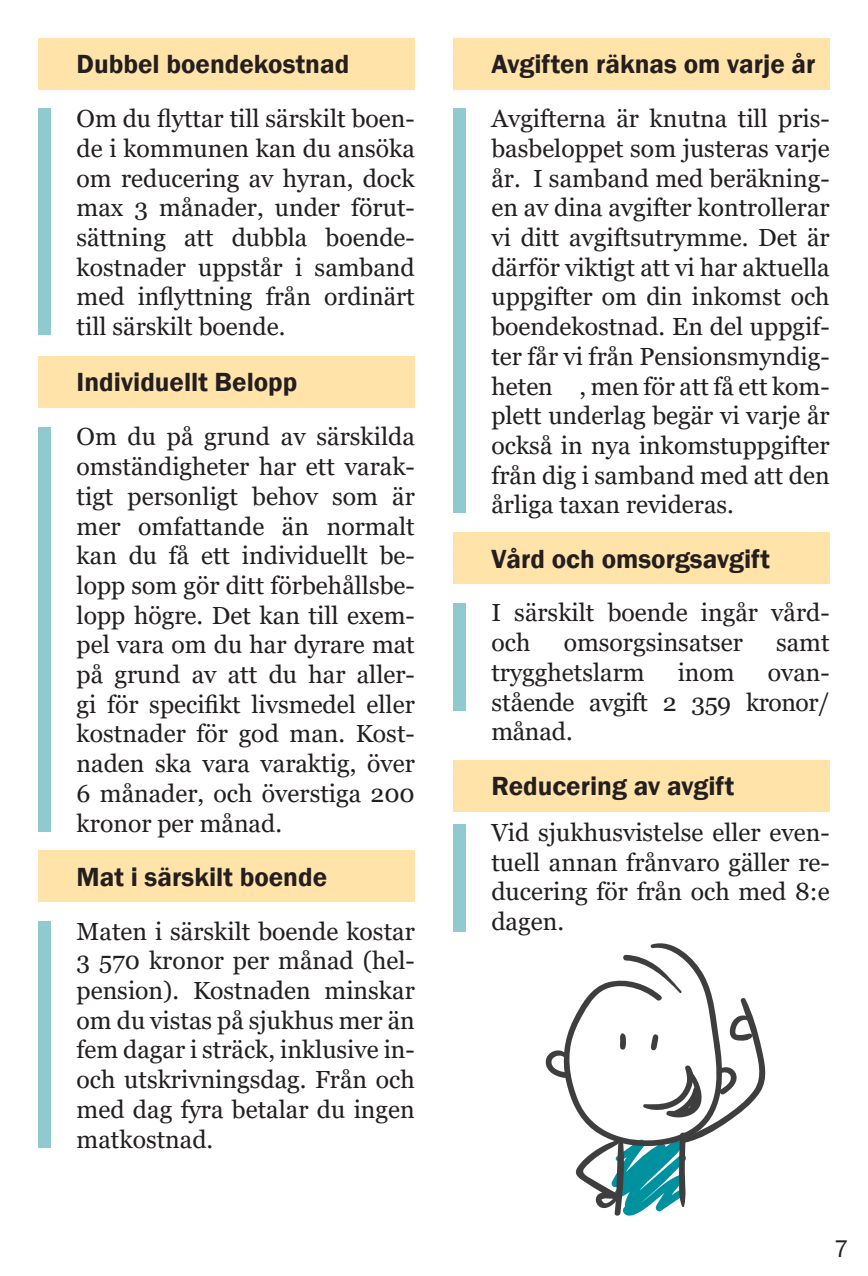
<style>
.page{position:relative;width:868px;height:1276px;background:#fff}
.page>*{position:absolute;margin:0;border:0;box-sizing:border-box;transform-origin:0 0}
.t1{font:600 27px "Franklin Gothic";color:#231f20}
.t2{font:24.75px/29.7px "Georgia";color:#231f20;text-align:justify}
.t3{font:24.75px "Franklin Gothic";color:#231f20}
</style>
<div class="page">
<div style="left:38px;top:108px;width:13px;height:227px;background:#91c9d1"></div>
<div style="left:38px;top:427px;width:13px;height:404px;background:#91c9d1"></div>
<div style="left:38px;top:921px;width:13px;height:226px;background:#91c9d1"></div>
<div style="left:453px;top:108px;width:13px;height:405px;background:#91c9d1"></div>
<div style="left:38px;top:38px;width:377px;height:51px;background:#ffe3a9"></div>
<div style="left:38px;top:850px;width:377px;height:52px;background:#ffe3a9"></div>
<div style="left:38px;top:356px;width:377px;height:51px;background:#ffe3a9"></div>
<div style="left:453px;top:38px;width:376px;height:51px;background:#ffe3a9"></div>
<div style="left:453px;top:824px;width:13px;height:107px;background:#91c9d1"></div>
<div style="left:453px;top:603px;width:13px;height:107px;background:#91c9d1"></div>
<div style="left:453px;top:760px;width:376px;height:51px;background:#ffe3a9"></div>
<div style="left:453px;top:532px;width:376px;height:51px;background:#ffe3a9"></div>
<svg style="left:545px;top:943px;width:221px;height:273px"></svg>
<p class="t1" style="left:77px;top:48px;width:274px">Dubbel boendekostnad</p>
<p class="t2" style="left:77px;top:104px;width:340px">Om du flyttar till särskilt boen&shy;de i kommunen kan du ansöka om reducering av hyran, dock max 3 månader, under förut&shy;sättning att dubbla boende&shy;kostnader uppstår i samband med inflyttning från ordinärt till särskilt boende.</p>
<p class="t1" style="left:77px;top:366px;width:222px">Individuellt Belopp</p>
<p class="t2" style="left:77px;top:422px;width:340px">Om du på grund av särskilda omständigheter har ett varak&shy;tigt personligt behov som är mer omfattande än normalt kan du få ett individuellt be&shy;lopp som gör ditt förbehållsbe&shy;lopp högre. Det kan till exem&shy;pel vara om du har dyrare mat på grund av att du har aller&shy;gi för specifikt livsmedel eller kostnader för god man. Kost&shy;naden ska vara varaktig, över 6 månader, och överstiga 200 kronor per månad.</p>
<p class="t1" style="left:77px;top:860px;width:252px">Mat i särskilt boende</p>
<p class="t2" style="left:77px;top:917px;width:340px">Maten i särskilt boende kostar 3 570 kronor per månad (hel&shy;pension). Kostnaden minskar om du vistas på sjukhus mer än fem dagar i sträck, inklusive in&shy;och utskrivningsdag. Från och med dag fyra betalar du ingen matkostnad.</p>
<p class="t1" style="left:491px;top:48px;width:325px">Avgiften räknas om varje år</p>
<p class="t2" style="left:491px;top:104px;width:340px">Avgifterna är knutna till pris&shy;basbeloppet som justeras varje år. I samband med beräkning&shy;en av dina avgifter kontrollerar vi ditt avgiftsutrymme. Det är därför viktigt att vi har aktuella uppgifter om din inkomst och boendekostnad. En del uppgif&shy;ter får vi från Pensionsmyndig&shy;heten , men för att få ett kom&shy;plett underlag begär vi varje år också in nya inkomstuppgifter från dig i samband med att den årliga taxan revideras.</p>
<p class="t1" style="left:491px;top:542px;width:280px">Vård och omsorgsavgift</p>
<p class="t2" style="left:491px;top:598px;width:340px">I särskilt boende ingår vård&shy;och</p>
<p class="t2" style="left:563px;top:628px;width:180px">omsorgsinsatser</p>
<p class="t2" style="left:776px;top:628px;width:55px">samt</p>
<p class="t2" style="left:491px;top:658px;width:155px">trygghetslarm</p>
<p class="t2" style="left:677px;top:658px;width:59px">inom</p>
<p class="t2" style="left:491px;top:658px;width:340px;text-indent:276px">ovan&shy;stående avgift 2 359 kronor/ månad.</p>
<p class="t1" style="left:491px;top:769px;width:244px">Reducering av avgift</p>
<p class="t2" style="left:491px;top:818px;width:340px">Vid sjukhusvistelse eller even&shy;tuell annan frånvaro gäller re&shy;ducering för från och med 8:e dagen.</p>
<p class="t3" style="left:834px;top:1233px;width:16px">7</p>
</div>
